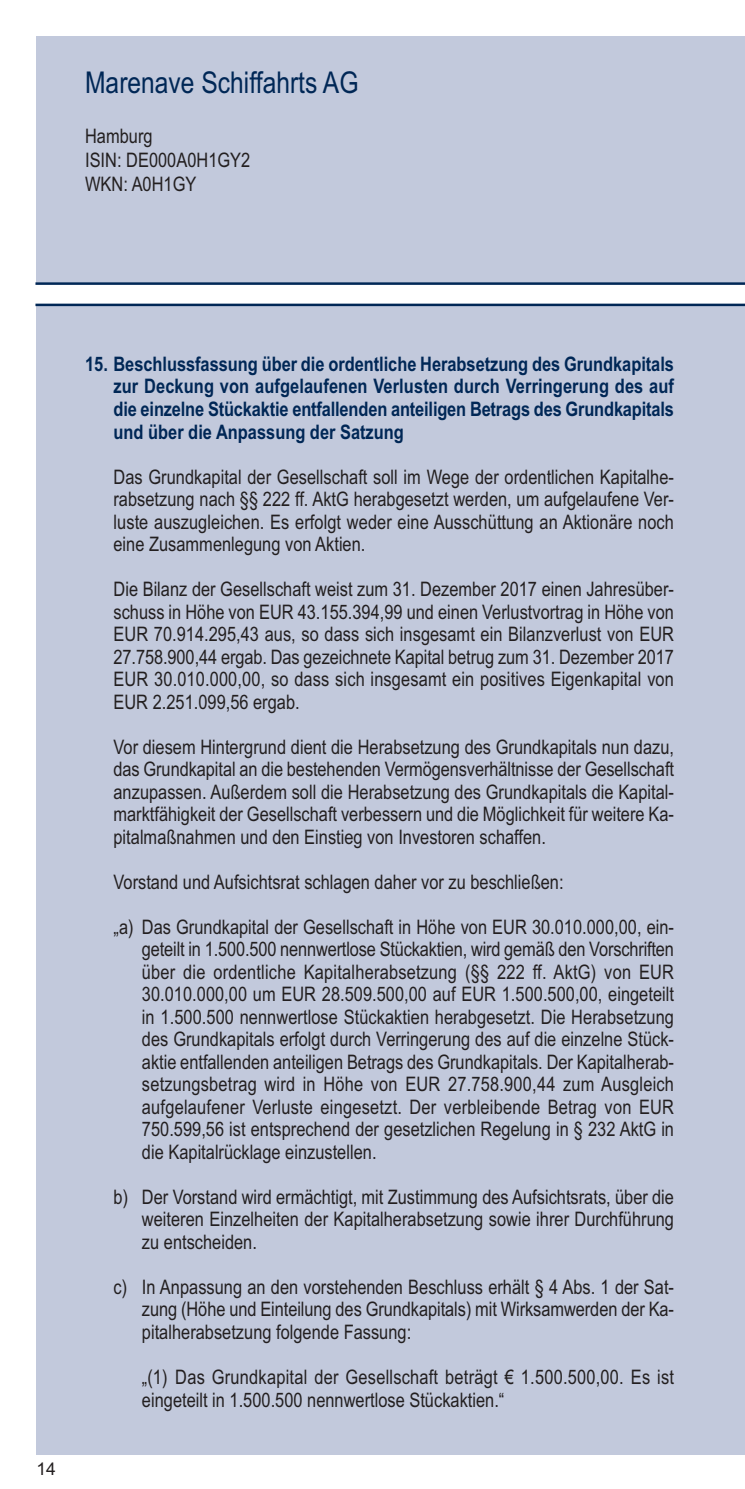
<style>
.page{position:relative;width:745px;height:1489px;background:#fff}
.page>*{position:absolute;margin:0;border:0;box-sizing:border-box;transform-origin:0 0}
.t1{font:30px "Arial Narrow";color:#002756}
.t2{font:20px/22.5px "Arial Narrow";color:#231f20;text-align:justify}
.t3{font:700 20px/22.5px "Arial Narrow";color:#002756;text-align:justify}
.t4{font:17.5px "Arial";color:#231f20}
</style>
<div class="page">
<div style="left:36px;top:36px;width:708px;height:1418px;background:#c2c9dc"></div>
<div style="left:0;top:284px;width:744px;height:21px;background:#fff"></div>
<hr style="left:35px;top:282px;width:709px;height:3px;background:#002756">
<hr style="left:35px;top:303px;width:709px;height:3px;background:#002756">
<h1 class="t1" style="left:85px;top:65px;width:275px">Marenave Schiffahrts AG</h1>
<p class="t2" style="left:85px;top:124px;width:166px;line-height:24px;text-align:left">Hamburg<br>ISIN: DE000A0H1GY2<br>WKN: A0H1GY</p>
<p class="t4" style="left:36px;top:1458px;width:21px">14</p>
<p class="t3" style="left:113px;top:353px;width:561px;text-indent:-28px">15. Beschlussfassung über die ordentliche Herabsetzung des Grundkapitals zur Deckung von aufgelaufenen Verlusten durch Verringerung des auf die einzelne Stückaktie entfallenden anteiligen Betrags des Grundkapitals und über die Anpassung der Satzung</p>
<p class="t2" style="left:113px;top:465px;width:561px">Das Grundkapital der Gesellschaft soll im Wege der ordentlichen Kapitalhe&shy;rabsetzung nach §§ 222 ff. AktG herabgesetzt werden, um aufgelaufene Ver&shy;luste auszugleichen. Es erfolgt weder eine Ausschüttung an Aktionäre noch eine Zusammenlegung von Aktien.</p>
<p class="t2" style="left:113px;top:578px;width:561px">Die Bilanz der Gesellschaft weist zum 31. Dezember 2017 einen Jahresüber&shy;schuss in Höhe von EUR 43.155.394,99 und einen Verlustvortrag in Höhe von EUR 70.914.295,43 aus, so dass sich insgesamt ein Bilanzverlust von EUR 27.758.900,44 ergab. Das gezeichnete Kapital betrug zum 31. Dezember 2017<br>EUR 30.010.000,00, so dass sich insgesamt ein positives Eigenkapital von EUR 2.251.099,56 ergab.</p>
<p class="t2" style="left:113px;top:735px;width:561px">Vor diesem Hintergrund dient die Herabsetzung des Grundkapitals nun dazu, das Grundkapital an die bestehenden Vermögensverhältnisse der Gesellschaft anzupassen. Außerdem soll die Herabsetzung des Grundkapitals die Kapital&shy;marktfähigkeit der Gesellschaft verbessern und die Möglichkeit für weitere Ka&shy;pitalmaßnahmen und den Einstieg von Investoren schaffen.</p>
<p class="t2" style="left:113px;top:870px;width:451px">Vorstand und Aufsichtsrat schlagen daher vor zu beschließen:</p>
<p class="t2" style="left:142px;top:915px;width:533px;text-indent:-28px">„a) Das Grundkapital der Gesellschaft in Höhe von EUR 30.010.000,00, ein&shy;geteilt in 1.500.500 nennwertlose Stückaktien, wird gemäß den Vorschriften über die ordentliche Kapitalherabsetzung (§§ 222 ff. AktG) von EUR 30.010.000,00 um EUR 28.509.500,00 auf EUR 1.500.500,00, eingeteilt in 1.500.500 nennwertlose Stückaktien herabgesetzt. Die Herabsetzung des Grundkapitals erfolgt durch Verringerung des auf die einzelne Stück&shy;aktie entfallenden anteiligen Betrags des Grundkapitals. Der Kapitalherab&shy;setzungsbetrag wird in Höhe von EUR 27.758.900,44 zum Ausgleich aufgelaufener Verluste eingesetzt. Der verbleibende Betrag von EUR 750.599,56 ist entsprechend der gesetzlichen Regelung in § 232 AktG in die Kapitalrücklage einzustellen.</p>
<p class="t2" style="left:142px;top:1185px;width:533px;text-indent:-28px">b) Der Vorstand wird ermächtigt, mit Zustimmung des Aufsichtsrats, über die weiteren Einzelheiten der Kapitalherabsetzung sowie ihrer Durchführung zu entscheiden.</p>
<p class="t2" style="left:142px;top:1275px;width:533px;text-indent:-28px">c) In Anpassung an den vorstehenden Beschluss erhält § 4 Abs. 1 der Sat&shy;zung (Höhe und Einteilung des Grundkapitals) mit Wirksamwerden der Ka&shy;pitalherabsetzung folgende Fassung:</p>
<p class="t2" style="left:142px;top:1365px;width:533px">„(1) Das Grundkapital der Gesellschaft beträgt € 1.500.500,00. Es ist eingeteilt in 1.500.500 nennwertlose Stückaktien.“</p>
</div>
